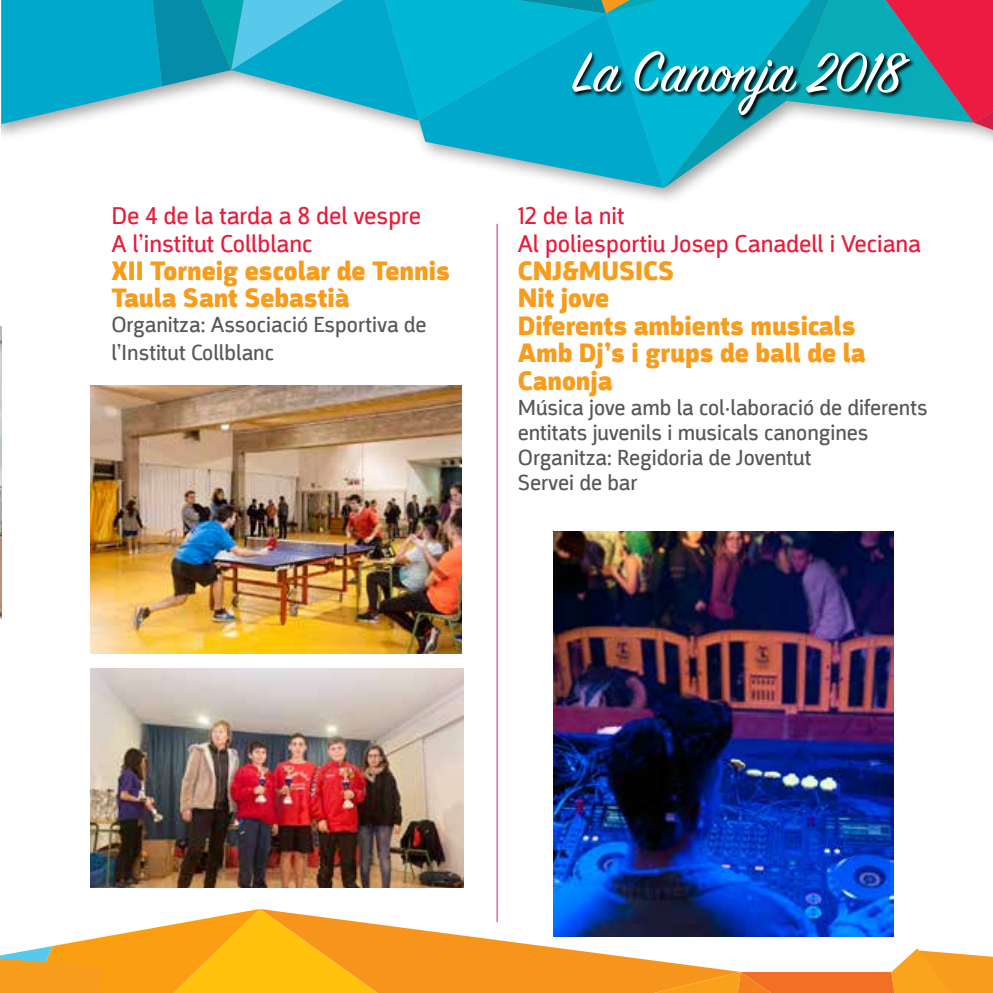
<style>
.page{position:relative;width:993px;height:993px;background:#fff}
.page>*{position:absolute;margin:0;border:0;box-sizing:border-box;transform-origin:0 0}
.t1{font:62.5px "Sign Painter House Script";color:#fff}
.t2{font:27.5px/27.5px "Argumentum Regular 3";color:#f79c1c}
.t3{font:25px/27.5px "Argumentum Regular 6";color:#e81c3b}
.t4{font:22.5px/25px "Argumentum Regular 6";color:#575756}
</style>
<div class="page">
<svg style="left:1px;top:0;width:991px;height:188px"></svg>
<div style="left:571px;top:51px;width:344px;height:70px;background:#000;opacity:.97"></div>
<svg style="left:0;top:908px;width:992px;height:84px"></svg>
<hr style="left:496px;top:224px;width:1px;height:697px;background:#e8308a">
<img style="left:91px;top:668px;width:372px;height:218px">
<img style="left:90px;top:386px;width:371px;height:267px">
<img style="left:553px;top:531px;width:340px;height:404px">
<img style="left:0;top:326px;width:1px;height:292px">
<p class="t3" style="left:111px;top:202px;width:311px">De 4 de la tarda a 8 del vespre<br>A l’institut Collblanc</p>
<p class="t2" style="left:111px;top:258px;width:340px">XII Torneig escolar de Tennis<br>Taula Sant Sebastià</p>
<p class="t4" style="left:111px;top:311px;width:316px;line-height:27.5px">Organitza: Associació Esportiva de l’Institut Collblanc</p>
<h1 class="t1" style="left:572px;top:34px;width:330px">La Canonja 2018</h1>
<p class="t3" style="left:517px;top:202px;width:404px">12 de la nit<br>Al poliesportiu Josep Canadell i Veciana</p>
<p class="t2" style="left:517px;top:258px;width:349px">CNJ&amp;MUSICS<br>Nit jove<br>Diferents ambients musicals<br>Amb Dj’s i grups de ball de la<br>Canonja</p>
<p class="t4" style="left:517px;top:395px;width:411px">Música jove amb la col·laboració de diferents entitats juvenils i musicals canongines Organitza: Regidoria de Joventut<br>Servei de bar</p>
</div>
